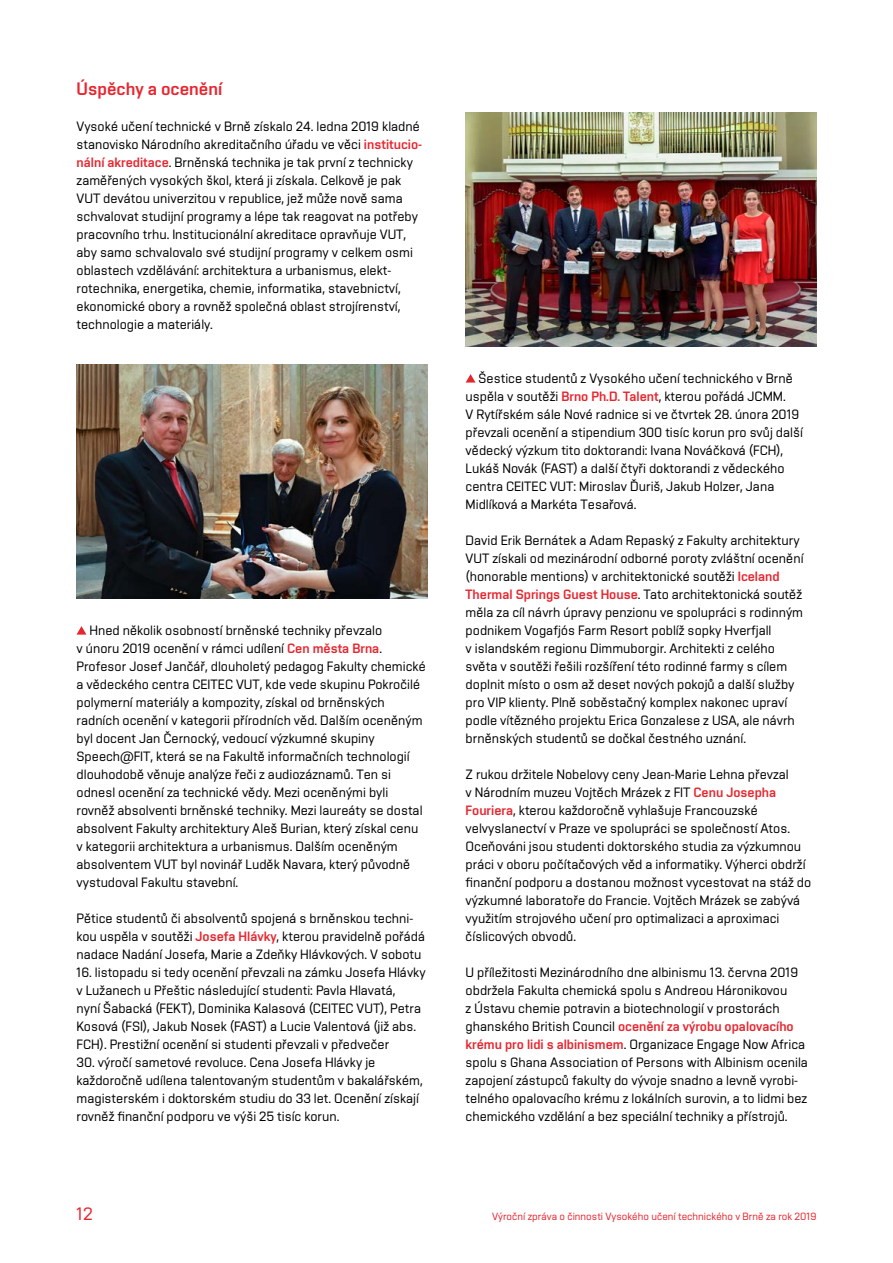
<style>
.page{position:relative;width:893px;height:1263px;background:#fff}
.page>*{position:absolute;margin:0;border:0;box-sizing:border-box;transform-origin:0 0}
.t1{font:18px "Vafle VUT";color:#e6262f}
.t2{font:18px "Vafle Light VUT";color:#e6262f}
.t3{font:13.5px/18px "Vafle Light VUT";color:#000}
.t4{font:13.5px "Vafle VUT";color:#e6262f}
.t5{font:10.5px "Vafle Light VUT";color:#e6262f}
.s1{font-family:"Vafle VUT";color:#e6262f}
.s2{font-family:"Vafle Light VUT";color:#000}
</style>
<div class="page">
<img style="left:77px;top:364px;width:350px;height:234px">
<svg style="left:77px;top:626px;width:9px;height:9px"></svg>
<img style="left:466px;top:113px;width:350px;height:234px">
<svg style="left:466px;top:374px;width:10px;height:9px"></svg>
<h1 class="t1" style="left:77px;top:78px;width:147px">Úspěchy a ocenění</h1>
<p class="t3" style="left:77px;top:117px;width:347px">Vysoké učení technické v Brně získalo 24. ledna 2019 kladné stanovisko Národního akreditačního úřadu ve věci <span class="s1">institucio&shy;nální akreditace</span>. Brněnská technika je tak první z technicky zaměřených vysokých škol, která ji získala. Celkově je pak VUT devátou univerzitou v republice, jež může nově sama schvalovat studijní programy a lépe tak reagovat na potřeby pracovního trhu. Institucionální akreditace opravňuje VUT, aby samo schvalovalo své studijní programy v celkem osmi oblastech vzdělávání: architektura a urbanismus, elekt&shy;rotechnika, energetika, chemie, informatika, stavebnictví, ekonomické obory a rovněž společná oblast strojírenství, technologie a materiály.</p>
<p class="t3" style="left:77px;top:621px;width:351px;text-indent:13px">Hned několik osobností brněnské techniky převzalo<br>v únoru 2019 ocenění v rámci udílení <span class="s1">Cen města Brna</span>.<br>Profesor Josef Jančář, dlouholetý pedagog Fakulty chemické a vědeckého centra CEITEC VUT, kde vede skupinu Pokročilé polymerní materiály a kompozity, získal od brněnských radních ocenění v kategorii přírodních věd. Dalším oceněným byl docent Jan Černocký, vedoucí výzkumné skupiny Speech@FIT, která se na Fakultě informačních technologií dlouhodobě věnuje analýze řeči z audiozáznamů. Ten si odnesl ocenění za technické vědy. Mezi oceněnými byli rovněž absolventi brněnské techniky. Mezi laureáty se dostal absolvent Fakulty architektury Aleš Burian, který získal cenu v kategorii architektura a urbanismus. Dalším oceněným absolventem VUT byl novinář Luděk Navara, který původně vystudoval Fakultu stavební.</p>
<p class="t3" style="left:77px;top:909px;width:350px">Pětice studentů či absolventů spojená s brněnskou techni&shy;kou uspěla v soutěži <span class="s1">Josefa Hlávky</span>, kterou pravidelně pořádá nadace Nadání Josefa, Marie a Zdeňky Hlávkových. V sobotu</p>
<p class="t3" style="left:77px;top:963px;width:351px">16. listopadu si tedy ocenění převzali na zámku Josefa Hlávky v Lužanech u Přeštic následující studenti: Pavla Hlavatá,<br>nyní Šabacká (FEKT), Dominika Kalasová (CEITEC VUT), Petra Kosová (FSI), Jakub Nosek (FAST) a Lucie Valentová (již abs.<br>FCH). Prestižní ocenění si studenti převzali v předvečer</p>
<p class="t3" style="left:77px;top:1053px;width:348px">30. výročí sametové revoluce. Cena Josefa Hlávky je každoročně udílena talentovaným studentům v bakalářském, magisterském i doktorském studiu do 33 let. Ocenění získají rovněž finanční podporu ve výši 25 tisíc korun.</p>
<p class="t3" style="left:466px;top:369px;width:339px;text-indent:13px">Šestice studentů z Vysokého učení technického v Brně uspěla v soutěži <span class="s1">Brno Ph.D. Talent</span>, kterou pořádá JCMM.<br>V Rytířském sále Nové radnice si ve čtvrtek 28. února 2019 převzali ocenění a stipendium 300 tisíc korun pro svůj další vědecký výzkum tito doktorandi: Ivana Nováčková (FCH), Lukáš Novák (FAST) a další čtyři doktorandi z vědeckého centra CEITEC VUT: Miroslav Ďuriš, Jakub Holzer, Jana Midlíková a Markéta Tesařová.</p>
<p class="t3" style="left:466px;top:531px;width:339px">David Erik Bernátek a Adam Repaský z Fakulty architektury VUT získali od mezinárodní odborné poroty zvláštní ocenění (honorable mentions) v architektonické soutěži <span class="s1">Iceland Thermal Springs Guest House</span>. Tato architektonická soutěž měla za cíl návrh úpravy penzionu ve spolupráci s rodinným podnikem Vogafjós Farm Resort poblíž sopky Hverfjall<br>v islandském regionu Dimmuborgir. Architekti z celého světa v soutěži řešili rozšíření této rodinné farmy s cílem doplnit místo o osm až deset nových pokojů a další služby pro VIP klienty. Plně soběstačný komplex nakonec upraví podle vítězného projektu Erica Gonzalese z USA, ale návrh brněnských studentů se dočkal čestného uznání.</p>
<p class="t3" style="left:466px;top:765px;width:347px">Z rukou držitele Nobelovy ceny Jean-Marie Lehna převzal<br>v Národním muzeu Vojtěch Mrázek z FIT <span class="s1">Cenu Josepha Fouriera</span>, kterou každoročně vyhlašuje Francouzské velvyslanectví v Praze ve spolupráci se společností Atos.<br>Oceňováni jsou studenti doktorského studia za výzkumnou práci v oboru počítačových věd a informatiky. Výherci obdrží finanční podporu a dostanou možnost vycestovat na stáž do výzkumné laboratoře do Francie. Vojtěch Mrázek se zabývá využitím strojového učení pro optimalizaci a aproximaci číslicových obvodů.</p>
<p class="t3" style="left:466px;top:963px;width:334px">U příležitosti Mezinárodního dne albinismu 13. června 2019 obdržela Fakulta chemická spolu s Andreou Háronikovou<br>z Ústavu chemie potravin a biotechnologií v prostorách</p>
<p class="t4" style="left:466px;top:1018px;width:330px"><span class="s2">ghanského British Council</span> ocenění za výrobu opalovacího</p>
<p class="t3" style="left:466px;top:1035px;width:344px"><span class="s1">krému pro lidi s albinismem</span>. Organizace Engage Now Africa spolu s Ghana Association of Persons with Albinism ocenila zapojení zástupců fakulty do vývoje snadno a levně vyrobi&shy;telného opalovacího krému z lokálních surovin, a to lidmi bez chemického vzdělání a bez speciální techniky a přístrojů.</p>
<h1 class="t2" style="left:77px;top:1204px;width:18px">12</h1>
<p class="t5" style="left:492px;top:1211px;width:326px">Výroční zpráva o činnosti Vysokého učení technického v Brně za rok 2019</p>
</div>
